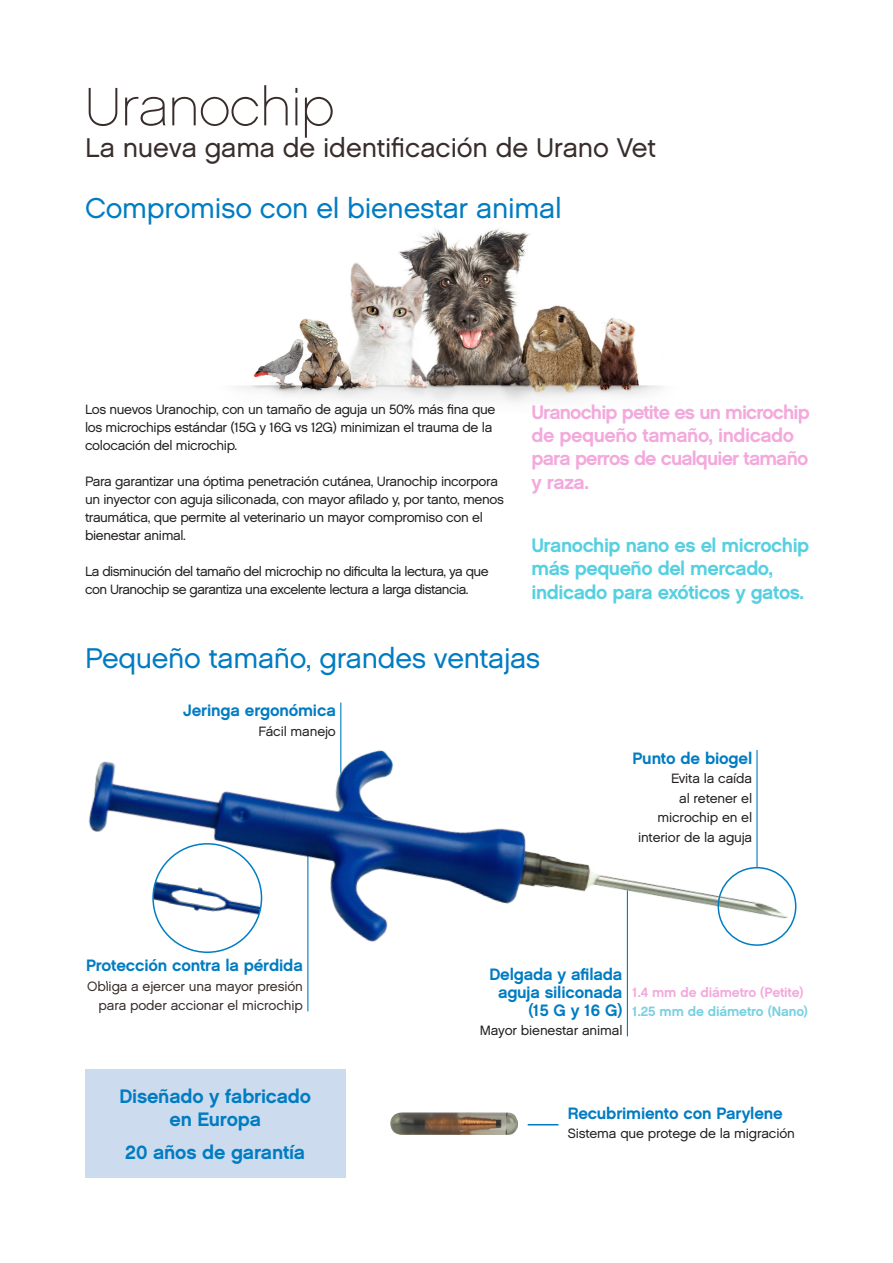
<style>
.page{position:relative;width:893px;height:1263px;background:#fff}
.page>*{position:absolute;margin:0;border:0;box-sizing:border-box;transform-origin:0 0}
.t1{font:54px "Chalet Paris Nineteen Sixty";color:#382d2b}
.t2{font:28.5px "Chalet London Nineteen Sixty";letter-spacing:-.01em;color:#007cc2}
.t3{font:27px "Chalet London Nineteen Sixty";letter-spacing:-.005em;color:#382d2b}
.t4{font:19.5px/23.4px "Chalet New York Nineteen Sixty";letter-spacing:-.045em;color:#f3a9dc}
.t5{font:19.5px/23.4px "Chalet New York Nineteen Sixty";letter-spacing:-.025em;color:#56d0e0}
.t6{font:19.5px/23.5px "Chalet New York Nineteen Sixty";letter-spacing:-.01em;color:#007cc2;text-align:center}
.t7{font:16.5px/18px "Chalet New York Nineteen Sixty";letter-spacing:-.01em;color:#007cc2;text-align:right}
.t8{font:13.5px/18px "Chalet London Nineteen Sixty";letter-spacing:-.025em;color:#231f20}
.t9{font:13.5px/19.5px "Chalet London Nineteen Sixty";letter-spacing:-.01em;color:#382d2b;text-align:right}
.t10{font:13.5px "Chalet New York Nineteen Sixty";letter-spacing:-.01em;color:#f3a9dc}
.t11{font:13.5px "Chalet New York Nineteen Sixty";letter-spacing:-.01em;color:#78d0e2}
</style>
<div class="page">
<img style="left:88px;top:702px;width:709px;height:335px">
<img style="left:236px;top:229px;width:426px;height:173px">
<div style="left:85px;top:1069px;width:260px;height:109px;background:#cddbef"></div>
<hr style="left:756px;top:750px;width:2px;height:118px;background:#007cc2">
<div style="left:718px;top:867px;width:78px;height:79px;border:2px solid #007cc2;border-radius:50%"></div>
<hr style="left:528px;top:1124px;width:30px;height:1px;background:#007cc2">
<img style="left:390px;top:1112px;width:128px;height:22px">
<img style="left:153px;top:852px;width:108px;height:95px">
<div style="left:152px;top:843px;width:110px;height:110px;border:2px solid #007cc2;border-radius:50%"></div>
<h1 class="t1" style="left:85px;top:76px;width:251px">Uranochip</h1>
<h3 class="t3" style="left:85px;top:131px;width:572px">La nueva gama de identificación de Urano Vet</h3>
<h2 class="t2" style="left:85px;top:190px;width:478px">Compromiso con el bienestar animal</h2>
<p class="t8" style="left:85px;top:400px;width:412px">Los nuevos Uranochip, con un tamaño de aguja un 50% más fina que los microchips estándar (15G y 16G vs 12G) minimizan el trauma de la colocación del microchip.</p>
<p class="t8" style="left:85px;top:472px;width:420px">Para garantizar una óptima penetración cutánea, Uranochip incorpora un inyector con aguja siliconada, con mayor afilado y, por tanto, menos traumática, que permite al veterinario un mayor compromiso con el bienestar animal.</p>
<p class="t8" style="left:85px;top:562px;width:405px">La disminución del tamaño del microchip no dificulta la lectura, ya que con Uranochip se garantiza una excelente lectura a larga distancia.</p>
<h3 class="t4" style="left:531px;top:400px;width:280px">Uranochip petite es un microchip de pequeño tamaño, indicado para perros de cualquier tamaño y raza.</h3>
<h3 class="t5" style="left:531px;top:533px;width:279px">Uranochip nano es el microchip más pequeño del mercado, indicado para exóticos y gatos.</h3>
<h2 class="t2" style="left:85px;top:640px;width:457px">Pequeño tamaño, grandes ventajas</h2>
<p class="t7" style="left:183px;top:701px;width:154px">Jeringa ergonómica</p>
<p class="t8" style="left:258px;top:722px;width:79px">Fácil manejo</p>
<p class="t7" style="left:86px;top:956px;width:218px">Protección contra la pérdida</p>
<p class="t9" style="left:87px;top:976px;width:217px">Obliga a ejercer una mayor presión para poder accionar el microchip</p>
<h3 class="t6" style="left:119px;top:1084px;width:193px">Diseñado y fabricado en Europa</h3>
<h3 class="t6" style="left:125px;top:1140px;width:182px">20 años de garantía</h3>
<p class="t7" style="left:633px;top:749px;width:121px">Punto de biogel</p>
<p class="t8" style="left:638px;top:769px;width:116px;line-height:19.5px;text-align:right">Evita la caída<br>al retener el microchip en el interior de la aguja</p>
<p class="t7" style="left:489px;top:965px;width:135px">Delgada y afilada aguja siliconada (15 G y 16 G)</p>
<p class="t8" style="left:480px;top:1021px;width:144px">Mayor bienestar animal</p>
<p class="t10" style="left:632px;top:984px;width:173px">1.4 mm de diámetro (Petite)</p>
<p class="t11" style="left:632px;top:1003px;width:177px">1.25 mm de diámetro (Nano)</p>
<p class="t7" style="left:568px;top:1104px;width:216px">Recubrimiento con Parylene</p>
<p class="t8" style="left:568px;top:1125px;width:229px">Sistema que protege de la migración</p>
</div>
